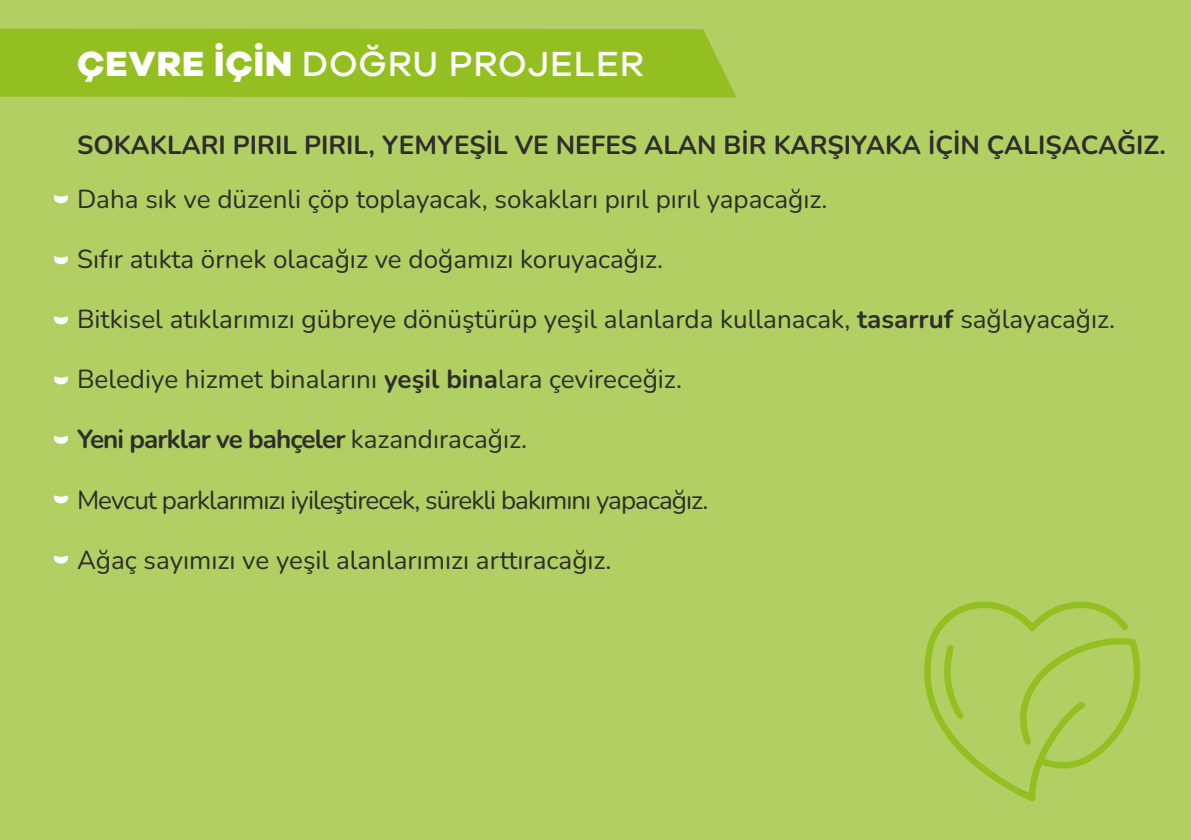
<style>
.page{position:relative;width:1191px;height:840px;background:#fff}
.page>*{position:absolute;margin:0;border:0;box-sizing:border-box;transform-origin:0 0}
.t1{font:500 36px "Galano Grotesque";letter-spacing:.025em;color:#fff}
.t2{font:26px "Nunito";color:#2e2d2c}
.t3{font:700 26px "Nunito";color:#2e2d2c}
.t4{font:26px "Nunito";letter-spacing:-.035em;color:#2e2d2c}
.t5{font:700 26px "Nunito";letter-spacing:-.035em;color:#2e2d2c}
.s1{font-weight:800}
.s2{font-weight:700}
.s3{font-weight:400}
</style>
<div class="page">
<div style="left:0;top:0;width:1191px;height:839px;background:#b1cf63"></div>
<svg style="left:54px;top:195px;width:14px;height:8px"></svg>
<svg style="left:54px;top:256px;width:14px;height:8px"></svg>
<svg style="left:54px;top:316px;width:14px;height:8px"></svg>
<svg style="left:54px;top:555px;width:14px;height:8px"></svg>
<svg style="left:54px;top:436px;width:14px;height:7px"></svg>
<svg style="left:54px;top:376px;width:14px;height:8px"></svg>
<svg style="left:54px;top:495px;width:14px;height:8px"></svg>
<div style="left:0;top:28px;width:736px;height:69px;background:#93c020"></div>
<svg style="left:924px;top:601px;width:205px;height:190px"></svg>
<svg style="left:941px;top:643px;width:24px;height:77px"></svg>
<svg style="left:1011px;top:634px;width:130px;height:167px"></svg>
<h1 class="t1" style="left:77px;top:42px;width:568px"><span class="s1">ÇEVRE İÇİN</span> DOĞRU PROJELER</h1>
<p class="t3" style="left:77px;top:127px;width:1090px">SOKAKLARI PIRIL PIRIL, YEMYEŞİL VE NEFES ALAN BİR KARŞIYAKA İÇİN ÇALIŞACAĞIZ.</p>
<p class="t2" style="left:77px;top:181px;width:752px">Daha sık ve düzenli çöp toplayacak, sokakları pırıl pırıl yapacağız.</p>
<p class="t2" style="left:77px;top:241px;width:587px">Sıfır atıkta örnek olacağız ve doğamızı koruyacağız.</p>
<p class="t2" style="left:77px;top:301px;width:1039px">Bitkisel atıklarımızı gübreye dönüştürüp yeşil alanlarda kullanacak, <span class="s2">tasarruf</span> sağlayacağız.</p>
<p class="t2" style="left:77px;top:361px;width:606px">Belediye hizmet binalarını <span class="s2">yeşil bina</span>lara çevireceğiz.</p>
<p class="t5" style="left:77px;top:421px;width:451px">Yeni parklar ve bahçeler <span class="s3">kazandıracağız.</span></p>
<p class="t4" style="left:77px;top:481px;width:633px">Mevcut parklarımızı iyileştirecek, sürekli bakımını yapacağız.</p>
<p class="t2" style="left:77px;top:541px;width:536px">Ağaç sayımızı ve yeşil alanlarımızı arttıracağız.</p>
</div>
